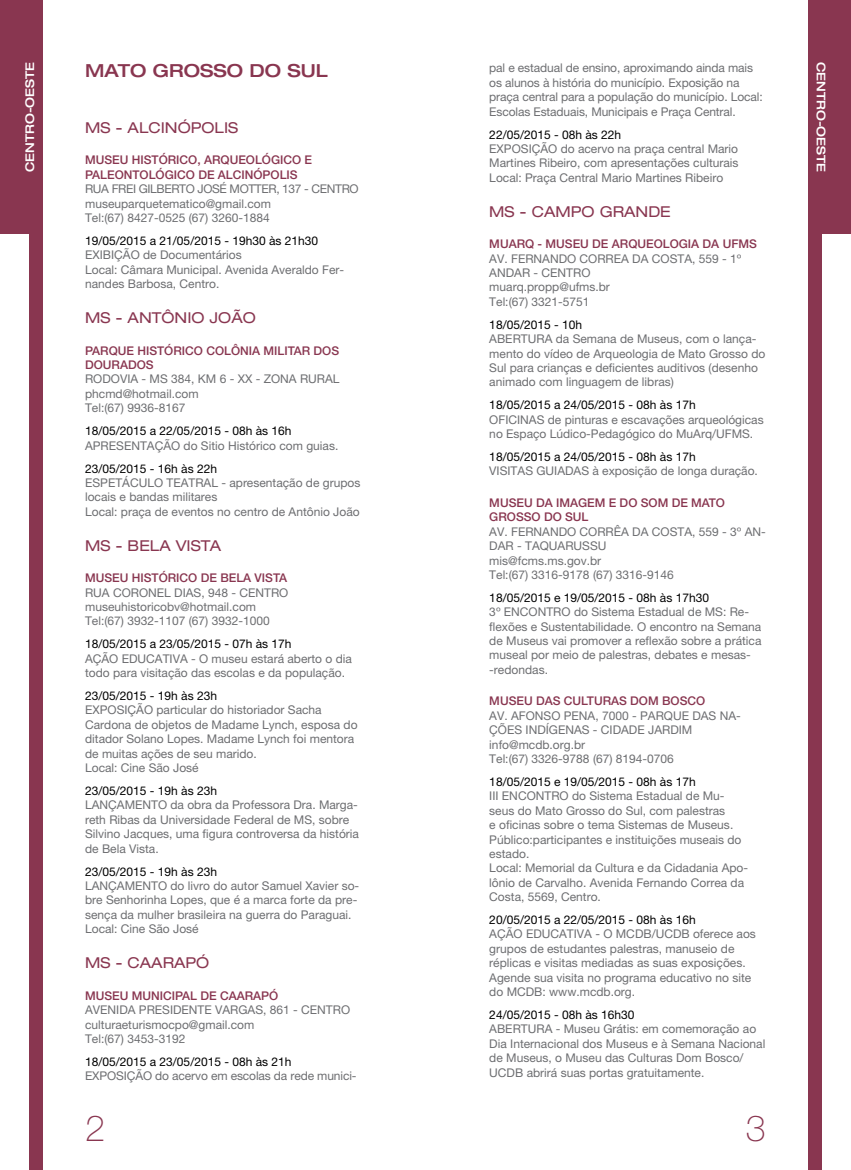
<style>
.page{position:relative;width:851px;height:1170px;background:#fff}
.page>*{position:absolute;margin:0;border:0;box-sizing:border-box;transform-origin:0 0}
.t1{font:100 36px "Helvetica Neue LT Pro";color:#893650}
.Estado_-_CO{font:500 expanded 18px "Helvetica Neue LT Pro";color:#893650}
.Cidade_-_CO{font:expanded 15px "Helvetica Neue LT Pro";color:#893650}
.Texto_Comum{font:12px/14.4px "Helvetica Neue LT Pro";color:#6d6e71}
.Data_Evento{font:12px "Helvetica Neue LT Pro";color:#000}
.Museu_-_CO{font:500 12px/14.4px "Helvetica Neue LT Pro";color:#893650}
.Texto_Comum-2{font:12px "Helvetica Neue LT Pro";letter-spacing:-.03em;color:#6d6e71}
.t2{font:500 expanded 12px "Helvetica Neue LT Pro";color:#fff}
</style>
<div class="page">
<div style="left:808px;top:233px;width:14px;height:936px;background:#893650"></div>
<div style="left:808px;top:0;width:42px;height:234px;background:#893650"></div>
<div style="left:0;top:0;width:43px;height:234px;background:#893650"></div>
<div style="left:29px;top:234px;width:14px;height:935px;background:#893650"></div>
<p class="t2" style="left:22px;top:172px;width:112px;rotate:-90deg">CENTRO-OESTE</p>
<p class="t2" style="left:828px;top:62px;width:112px;rotate:90deg">CENTRO-OESTE</p>
<p class="Estado_-_CO" style="left:85px;top:59px;width:244px">MATO GROSSO DO SUL</p>
<p class="Texto_Comum" style="left:489px;top:61px;width:275px">pal e estadual de ensino, aproximando ainda mais os alunos à história do município. Exposição na praça central para a população do município. Local:<br>Escolas Estaduais, Municipais e Praça Central.</p>
<p class="Data_Evento" style="left:489px;top:127px;width:133px">22/05/2015 - 08h às 22h</p>
<p class="Texto_Comum" style="left:489px;top:141px;width:251px">EXPOSIÇÃO do acervo na praça central Mario<br>Martines Ribeiro, com apresentações culturais</p>
<p class="Texto_Comum" style="left:489px;top:170px;width:235px">Local: Praça Central Mario Martines Ribeiro</p>
<p class="Cidade_-_CO" style="left:489px;top:203px;width:183px">MS - CAMPO GRANDE</p>
<p class="Museu_-_CO" style="left:489px;top:236px;width:269px">MUARQ - MUSEU DE ARQUEOLOGIA DA UFMS</p>
<p class="Texto_Comum" style="left:489px;top:251px;width:253px">AV. FERNANDO CORREA DA COSTA, 559 - 1º<br>ANDAR - CENTRO</p>
<p class="Texto_Comum" style="left:489px;top:280px;width:122px">muarq.propp@ufms.br<br>Tel:(67) 3321-5751</p>
<p class="Data_Evento" style="left:489px;top:317px;width:94px">18/05/2015 - 10h</p>
<p class="Texto_Comum" style="left:489px;top:331px;width:277px">ABERTURA da Semana de Museus, com o lança&shy;mento do vídeo de Arqueologia de Mato Grosso do Sul para crianças e deficientes auditivos (desenho animado com linguagem de libras)</p>
<p class="Data_Evento" style="left:489px;top:398px;width:208px">18/05/2015 a 24/05/2015 - 08h às 17h</p>
<p class="Texto_Comum" style="left:489px;top:412px;width:276px">OFICINAS de pinturas e escavações arqueológicas no Espaço Lúdico-Pedagógico do MuArq/UFMS.</p>
<p class="Data_Evento" style="left:489px;top:449px;width:208px">18/05/2015 a 24/05/2015 - 08h às 17h</p>
<p class="Texto_Comum" style="left:489px;top:464px;width:270px">VISITAS GUIADAS à exposição de longa duração.</p>
<p class="Museu_-_CO" style="left:489px;top:495px;width:237px">MUSEU DA IMAGEM E DO SOM DE MATO<br>GROSSO DO SUL</p>
<p class="Texto_Comum" style="left:489px;top:524px;width:278px">AV. FERNANDO CORRÊA DA COSTA, 559 - 3º AN-<br>DAR - TAQUARUSSU</p>
<p class="Texto_Comum" style="left:489px;top:553px;width:186px">mis@fcms.ms.gov.br<br>Tel:(67) 3316-9178 (67) 3316-9146</p>
<p class="Data_Evento" style="left:489px;top:590px;width:221px">18/05/2015 e 19/05/2015 - 08h às 17h30</p>
<p class="Texto_Comum" style="left:489px;top:604px;width:274px">3º ENCONTRO do Sistema Estadual de MS: Re&shy;flexões e Sustentabilidade. O encontro na Semana de Museus vai promover a reflexão sobre a prática museal por meio de palestras, debates e mesas--redondas.</p>
<p class="Museu_-_CO" style="left:489px;top:693px;width:217px">MUSEU DAS CULTURAS DOM BOSCO</p>
<p class="Texto_Comum" style="left:489px;top:708px;width:253px">AV. AFONSO PENA, 7000 - PARQUE DAS NA-<br>ÇÕES INDÍGENAS - CIDADE JARDIM</p>
<p class="Texto_Comum" style="left:489px;top:736px;width:186px">info@mcdb.org.br<br>Tel:(67) 3326-9788 (67) 8194-0706</p>
<p class="Data_Evento" style="left:489px;top:774px;width:208px">18/05/2015 e 19/05/2015 - 08h às 17h</p>
<p class="Texto_Comum" style="left:489px;top:788px;width:254px">III ENCONTRO do Sistema Estadual de Mu&shy;seus do Mato Grosso do Sul, com palestras<br>e oficinas sobre o tema Sistemas de Museus.<br>Público:participantes e instituições museais do estado.</p>
<p class="Texto_Comum" style="left:489px;top:860px;width:260px">Local: Memorial da Cultura e da Cidadania Apo&shy;lônio de Carvalho. Avenida Fernando Correa da<br>Costa, 5569, Centro.</p>
<p class="Data_Evento" style="left:489px;top:912px;width:208px">20/05/2015 a 22/05/2015 - 08h às 16h</p>
<p class="Texto_Comum" style="left:489px;top:926px;width:268px">AÇÃO EDUCATIVA - O MCDB/UCDB oferece aos grupos de estudantes palestras, manuseio de réplicas e visitas mediadas as suas exposições.<br>Agende sua visita no programa educativo no site do MCDB: www.mcdb.org.</p>
<p class="Data_Evento" style="left:489px;top:1007px;width:147px">24/05/2015 - 08h às 16h30</p>
<p class="Texto_Comum" style="left:489px;top:1021px;width:277px">ABERTURA - Museu Grátis: em comemoração ao Dia Internacional dos Museus e à Semana Nacional de Museus, o Museu das Culturas Dom Bosco/ UCDB abrirá suas portas gratuitamente.</p>
<p class="Cidade_-_CO" style="left:85px;top:119px;width:155px">MS - ALCINÓPOLIS</p>
<p class="Museu_-_CO" style="left:85px;top:153px;width:228px">MUSEU HISTÓRICO, ARQUEOLÓGICO E<br>PALEONTOLÓGICO DE ALCINÓPOLIS</p>
<p class="Texto_Comum-2" style="left:85px;top:182px;width:275px">RUA FREI GILBERTO JOSÉ MOTTER, 137 - CENTRO</p>
<p class="Texto_Comum" style="left:85px;top:196px;width:187px">museuparquetematico@gmail.com<br>Tel:(67) 8427-0525 (67) 3260-1884</p>
<p class="Data_Evento" style="left:85px;top:233px;width:235px">19/05/2015 a 21/05/2015 - 19h30 às 21h30</p>
<p class="Texto_Comum" style="left:85px;top:248px;width:158px">EXIBIÇÃO de Documentários</p>
<p class="Texto_Comum" style="left:85px;top:262px;width:260px">Local: Câmara Municipal. Avenida Averaldo Fer&shy;nandes Barbosa, Centro.</p>
<p class="Cidade_-_CO" style="left:85px;top:309px;width:172px">MS - ANTÔNIO JOÃO</p>
<p class="Museu_-_CO" style="left:85px;top:343px;width:255px">PARQUE HISTÓRICO COLÔNIA MILITAR DOS<br>DOURADOS</p>
<p class="Texto_Comum" style="left:85px;top:372px;width:256px">RODOVIA - MS 384, KM 6 - XX - ZONA RURAL</p>
<p class="Texto_Comum" style="left:85px;top:386px;width:115px">phcmd@hotmail.com<br>Tel:(67) 9936-8167</p>
<p class="Data_Evento" style="left:85px;top:424px;width:208px">18/05/2015 a 22/05/2015 - 08h às 16h</p>
<p class="Texto_Comum" style="left:85px;top:438px;width:255px">APRESENTAÇÃO do Sitio Histórico com guias.</p>
<p class="Data_Evento" style="left:85px;top:461px;width:133px">23/05/2015 - 16h às 22h</p>
<p class="Texto_Comum" style="left:85px;top:475px;width:277px">ESPETÁCULO TEATRAL - apresentação de grupos locais e bandas militares</p>
<p class="Texto_Comum" style="left:85px;top:504px;width:276px">Local: praça de eventos no centro de Antônio João</p>
<p class="Cidade_-_CO" style="left:85px;top:536px;width:138px">MS - BELA VISTA</p>
<p class="Museu_-_CO" style="left:85px;top:570px;width:203px">MUSEU HISTÓRICO DE BELA VISTA</p>
<p class="Texto_Comum" style="left:85px;top:585px;width:205px">RUA CORONEL DIAS, 948 - CENTRO</p>
<p class="Texto_Comum" style="left:85px;top:599px;width:186px">museuhistoricobv@hotmail.com<br>Tel:(67) 3932-1107 (67) 3932-1000</p>
<p class="Data_Evento" style="left:85px;top:637px;width:208px">18/05/2015 a 23/05/2015 - 07h às 17h</p>
<p class="Texto_Comum" style="left:85px;top:651px;width:268px">AÇÃO EDUCATIVA - O museu estará aberto o dia todo para visitação das escolas e da população.</p>
<p class="Data_Evento" style="left:85px;top:688px;width:133px">23/05/2015 - 19h às 23h</p>
<p class="Texto_Comum" style="left:85px;top:702px;width:274px">EXPOSIÇÃO particular do historiador Sacha Cardona de objetos de Madame Lynch, esposa do ditador Solano Lopes. Madame Lynch foi mentora de muitas ações de seu marido.</p>
<p class="Texto_Comum" style="left:85px;top:760px;width:115px">Local: Cine São José</p>
<p class="Data_Evento" style="left:85px;top:783px;width:133px">23/05/2015 - 19h às 23h</p>
<p class="Texto_Comum" style="left:85px;top:797px;width:275px">LANÇAMENTO da obra da Professora Dra. Marga&shy;reth Ribas da Universidade Federal de MS, sobre Silvino Jacques, uma figura controversa da história de Bela Vista.</p>
<p class="Data_Evento" style="left:85px;top:864px;width:133px">23/05/2015 - 19h às 23h</p>
<p class="Texto_Comum" style="left:85px;top:878px;width:276px">LANÇAMENTO do livro do autor Samuel Xavier so&shy;bre Senhorinha Lopes, que é a marca forte da pre&shy;sença da mulher brasileira na guerra do Paraguai.</p>
<p class="Texto_Comum" style="left:85px;top:921px;width:115px">Local: Cine São José</p>
<p class="Cidade_-_CO" style="left:85px;top:954px;width:126px">MS - CAARAPÓ</p>
<p class="Museu_-_CO" style="left:85px;top:987px;width:195px">MUSEU MUNICIPAL DE CAARAPÓ</p>
<p class="Texto_Comum" style="left:85px;top:1002px;width:266px">AVENIDA PRESIDENTE VARGAS, 861 - CENTRO</p>
<p class="Texto_Comum" style="left:85px;top:1016px;width:171px">culturaeturismocpo@gmail.com<br>Tel:(67) 3453-3192</p>
<p class="Data_Evento" style="left:85px;top:1054px;width:208px">18/05/2015 a 23/05/2015 - 08h às 21h</p>
<p class="Texto_Comum" style="left:85px;top:1068px;width:273px">EXPOSIÇÃO do acervo em escolas da rede munici-</p>
<p class="t1" style="left:85px;top:1106px;width:22px">2</p>
<p class="t1" style="left:745px;top:1106px;width:22px">3</p>
</div>
